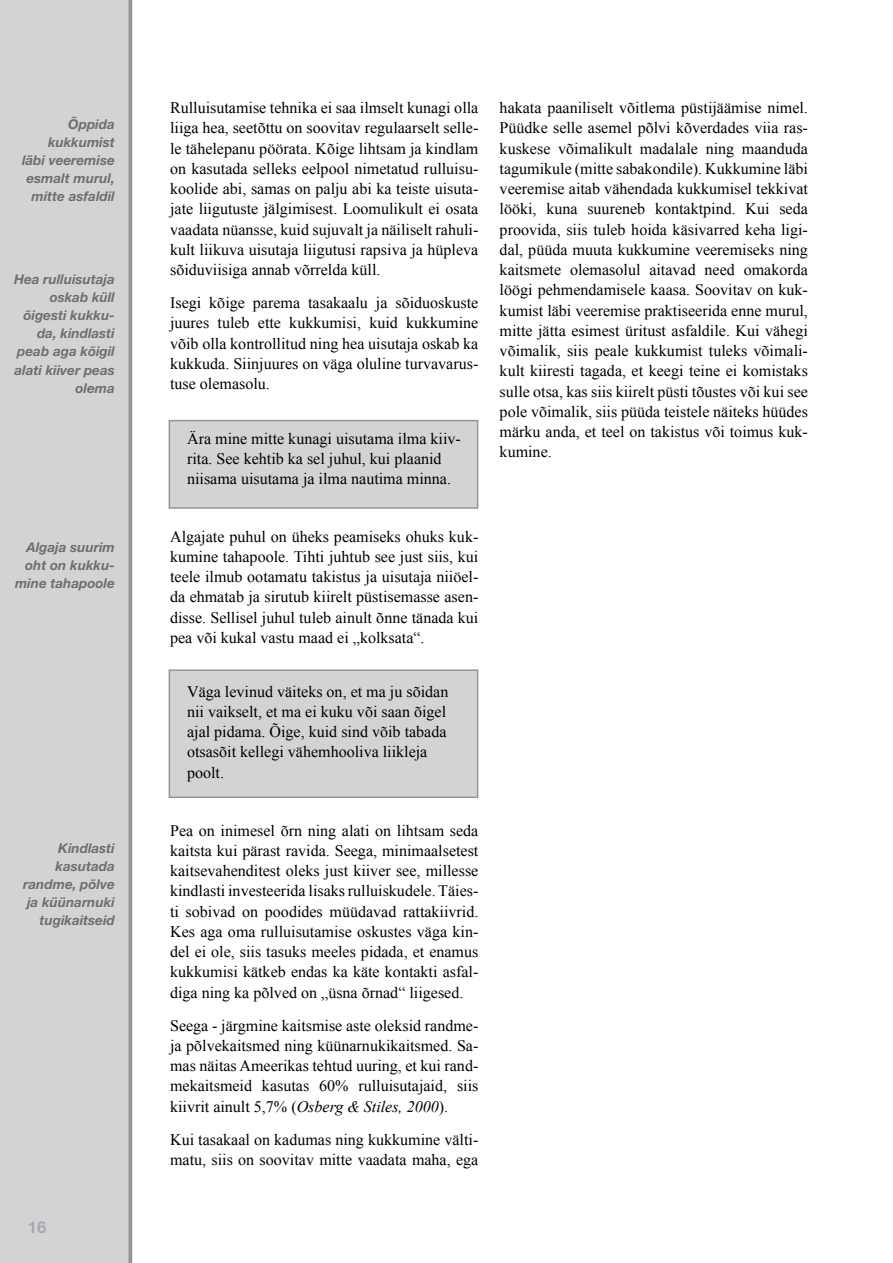
<style>
.page{position:relative;width:893px;height:1263px;background:#fff}
.page>*{position:absolute;margin:0;border:0;box-sizing:border-box;transform-origin:0 0}
.t1{font:700 16.5px "Helvetica Neue EE";color:#a7a9ac}
.t2{font:16.05px/20.2px "Times New Roman";color:#000;text-align:justify}
.t3{font:italic 700 13.5px/18px "Helvetica Neue EE";color:#6d6f71;text-align:right}
.s1{font-style:italic}
</style>
<div class="page">
<div style="left:0;top:0;width:132px;height:1263px;background:#d1d3d4"></div>
<div style="left:169px;top:670px;width:309px;height:127px;background:#d1d3d4"></div>
<div style="left:169px;top:669px;width:309px;height:129px;border:2px solid #939598"></div>
<div style="left:169px;top:421px;width:309px;height:87px;background:#d1d3d4"></div>
<div style="left:169px;top:420px;width:309px;height:89px;border:2px solid #939598"></div>
<p class="t3" style="left:22px;top:114px;width:94px">Õppida kukkumist läbi veeremise esmalt murul, mitte asfaldil</p>
<p class="t3" style="left:14px;top:270px;width:102px">Hea rulluisutaja oskab küll õigesti kukku&shy;da, kindlasti peab aga kõigil alati kiiver peas olema</p>
<p class="t3" style="left:15px;top:538px;width:101px">Algaja suurim oht on kukku&shy;mine tahapoole</p>
<p class="t3" style="left:23px;top:839px;width:93px">Kindlasti kasu-tada randme, põlve ja küünarnuki tugikaitseid</p>
<p class="t1" style="left:28px;top:1217px;width:19px">16</p>
<p class="t2" style="left:170px;top:97px;width:310px">Rulluisutamise tehnika ei saa ilmselt kunagi olla liiga hea, seetõttu on soovitav regulaarselt selle&shy;le tähelepanu pöörata. Kõige lihtsam ja kindlam on kasutada selleks eelpool nimetatud rulluisu&shy;koolide abi, samas on palju abi ka teiste uisuta&shy;jate liigutuste jälgimisest. Loomulikult ei osata vaadata nüansse, kuid sujuvalt ja näiliselt rahuli&shy;kult liikuva uisutaja liigutusi rapsiva ja hüpleva sõiduviisiga annab võrrelda küll.</p>
<p class="t2" style="left:170px;top:292px;width:310px">Isegi kõige parema tasakaalu ja sõiduoskuste juures tuleb ette kukkumisi, kuid kukkumine võib olla kontrollitud ning hea uisutaja oskab ka kukkuda. Siinjuures on väga oluline turvavarus&shy;tuse olemasolu.</p>
<p class="t2" style="left:187px;top:428px;width:275px;text-align:left">Ära mine mitte kunagi uisutama ilma kiiv&shy;rita. See kehtib ka sel juhul, kui plaanid niisama uisutama ja ilma nautima minna.</p>
<p class="t2" style="left:170px;top:526px;width:310px">Algajate puhul on üheks peamiseks ohuks kuk&shy;kumine tahapoole. Tihti juhtub see just siis, kui teele ilmub ootamatu takistus ja uisutaja niiöel&shy;da ehmatab ja sirutub kiirelt püstisemasse asen&shy;disse. Sellisel juhul tuleb ainult õnne tänada kui pea või kukal vastu maad ei „kolksata“.</p>
<p class="t2" style="left:187px;top:681px;width:263px;text-align:left">Väga levinud väiteks on, et ma ju sõidan nii vaikselt, et ma ei kuku või saan õigel ajal pidama. Õige, kuid sind võib tabada otsasõit kellegi vähemhooliva liikleja poolt.</p>
<p class="t2" style="left:170px;top:820px;width:310px">Pea on inimesel õrn ning alati on lihtsam seda kaitsta kui pärast ravida. Seega, minimaalsetest kaitsevahenditest oleks just kiiver see, millesse kindlasti investeerida lisaks rulluiskudele. Täies&shy;ti sobivad on poodides müüdavad rattakiivrid.<br>Kes aga oma rulluisutamise oskustes väga kin&shy;del ei ole, siis tasuks meeles pidada, et enamus kukkumisi kätkeb endas ka käte kontakti asfal&shy;diga ning ka põlved on „üsna õrnad“ liigesed.</p>
<p class="t2" style="left:170px;top:1015px;width:310px">Seega - järgmine kaitsmise aste oleksid randme&shy;ja põlvekaitsmed ning küünarnukikaitsmed. Sa&shy;mas näitas Ameerikas tehtud uuring, et kui rand&shy;mekaitsmeid kasutas 60% rulluisutajaid, siis kiivrit ainult 5,7% (<span class="s1">Osberg &amp; Stiles, 2000</span>).</p>
<p class="t2" style="left:170px;top:1129px;width:310px">Kui tasakaal on kadumas ning kukkumine välti&shy;matu, siis on soovitav mitte vaadata maha, ega</p>
<p class="t2" style="left:500px;top:97px;width:310px">hakata paaniliselt võitlema püstijäämise nimel.<br>Püüdke selle asemel põlvi kõverdades viia ras&shy;kuskese võimalikult madalale ning maanduda tagumikule (mitte sabakondile). Kukkumine läbi veeremise aitab vähendada kukkumisel tekkivat lööki, kuna suureneb kontaktpind. Kui seda proovida, siis tuleb hoida käsivarred keha ligi&shy;dal, püüda muuta kukkumine veeremiseks ning kaitsmete olemasolul aitavad need omakorda löögi pehmendamisele kaasa. Soovitav on kuk&shy;kumist läbi veeremise praktiseerida enne murul, mitte jätta esimest üritust asfaldile. Kui vähegi võimalik, siis peale kukkumist tuleks võimali&shy;kult kiiresti tagada, et keegi teine ei komistaks sulle otsa, kas siis kiirelt püsti tõustes või kui see pole võimalik, siis püüda teistele näiteks hüüdes märku anda, et teel on takistus või toimus kuk&shy;kumine.</p>
</div>
